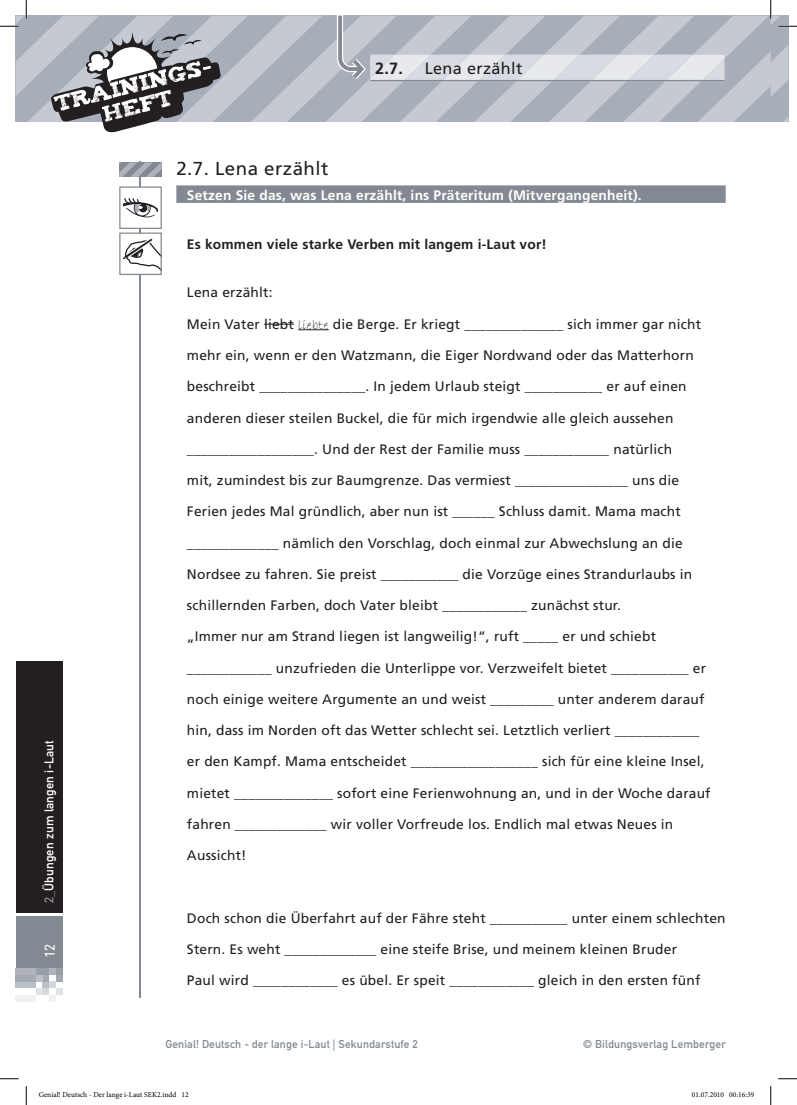
<style>
.page{position:relative;width:797px;height:1105px;background:#fff}
.page>*{position:absolute;margin:0;border:0;box-sizing:border-box;transform-origin:0 0}
.t1{font:18.75px "Frutiger LT Std";letter-spacing:.025em;color:#231f20}
.t2{font:16.25px "Frutiger LT Std";letter-spacing:.02em;color:#231f20}
.t3{font:700 16.25px "Frutiger LT Std";color:#231f20}
.t4{font:13.75px "Frutiger LT Std";letter-spacing:.015em;color:#231f20}
.t5{font:700 13.75px "Frutiger LT Std";letter-spacing:.015em;color:#fff}
.t6{font:700 13.75px "Frutiger LT Std";letter-spacing:.015em;color:#231f20}
.t7{font:300 13.75px "DIN Neuzeit Grotesk";color:#fff}
.t8{font:12.5px "DIN Mittelschrift";letter-spacing:.015em;color:#fff}
.t9{font:11.25px "DIN Mittelschrift";letter-spacing:.015em;color:#838992}
.t10{font:7.5px "Minion Pro";color:#000}
.s1{color:#838992}
.s2{font-family:"Bradley Hand ITC"}
</style>
<div class="page">
<div style="left:16px;top:661px;width:47px;height:252px;background:#231f20"></div>
<div style="left:16px;top:917px;width:47px;height:51px;background:#838992"></div>
<div style="left:42px;top:988px;width:7px;height:7px;background:#d4d7dc"></div>
<div style="left:36px;top:988px;width:6px;height:7px;background:#e1e3e7"></div>
<div style="left:56px;top:988px;width:7px;height:7px;background:#e1e3e7"></div>
<div style="left:42px;top:981px;width:7px;height:7px;background:#bbc0c7"></div>
<div style="left:16px;top:981px;width:20px;height:7px;background:#bbc0c7"></div>
<div style="left:49px;top:981px;width:7px;height:7px;background:#d4d7dc"></div>
<div style="left:42px;top:975px;width:7px;height:6px;background:#a4aab2"></div>
<svg style="left:36px;top:975px;width:6px;height:6px"></svg>
<div style="left:16px;top:975px;width:20px;height:6px;background:#a4aab2"></div>
<div style="left:56px;top:975px;width:7px;height:6px;background:#a4aab2"></div>
<div style="left:42px;top:968px;width:7px;height:7px;background:#999fa8"></div>
<div style="left:36px;top:968px;width:6px;height:7px;background:#999fa8"></div>
<div style="left:16px;top:968px;width:20px;height:7px;background:#afb4bc"></div>
<div style="left:56px;top:968px;width:7px;height:7px;background:#999fa8"></div>
<div style="left:49px;top:968px;width:7px;height:7px;background:#afb4bc"></div>
<div style="left:49px;top:995px;width:7px;height:6px;background:#eff1f3"></div>
<div style="left:16px;top:995px;width:20px;height:6px;background:#eff1f3"></div>
<hr style="left:140px;top:161px;width:1px;height:836px;background:#838992">
<div style="left:176px;top:185px;width:549px;height:18px;background:#838992"></div>
<hr style="left:298px;top:329px;width:31px;height:1px;background:#231f20">
<hr style="left:264px;top:324px;width:30px;height:1px;background:#231f20">
<div style="left:120px;top:187px;width:41px;height:41px;background:#fff"></div>
<svg style="left:122px;top:198px;width:36px;height:20px"></svg>
<div style="left:119px;top:186px;width:43px;height:43px;border:1px solid #838992"></div>
<div style="left:120px;top:233px;width:41px;height:41px;background:#fff"></div>
<svg style="left:123px;top:238px;width:37px;height:32px"></svg>
<div style="left:119px;top:232px;width:43px;height:43px;border:1px solid #838992"></div>
<svg style="left:119px;top:162px;width:43px;height:16px"></svg>
<svg style="left:0;top:1078px;width:19px;height:1px"></svg>
<svg style="left:778px;top:1078px;width:19px;height:1px"></svg>
<svg style="left:25px;top:1086px;width:2px;height:19px"></svg>
<svg style="left:0;top:0;width:797px;height:133px"></svg>
<svg style="left:770px;top:1086px;width:1px;height:19px"></svg>
<p class="t8" style="left:42px;top:903px;width:165px;rotate:-90deg"><span class="s1">2_</span>Übungen zum langen i-Laut</p>
<p class="t7" style="left:42px;top:957px;width:14px;rotate:-90deg">12</p>
<p class="t3" style="left:375px;top:59px;width:29px">2.7.</p>
<p class="t2" style="left:425px;top:59px;width:99px">Lena erzählt</p>
<h1 class="t1" style="left:176px;top:157px;width:154px">2.7. Lena erzählt</h1>
<p class="t5" style="left:187px;top:187px;width:456px">Setzen Sie das, was Lena erzählt, ins Präteritum (Mitvergangenheit).</p>
<p class="t6" style="left:187px;top:236px;width:361px">Es kommen viele starke Verben mit langem i-Laut vor!</p>
<p class="t4" style="left:187px;top:285px;width:87px">Lena erzählt:</p>
<p class="t4" style="left:187px;top:316px;width:515px">Mein Vater liebt <span class="s2">liebte</span> die Berge. Er kriegt ______________ sich immer gar nicht</p>
<p class="t4" style="left:187px;top:347px;width:508px">mehr ein, wenn er den Watzmann, die Eiger Nordwand oder das Matterhorn</p>
<p class="t4" style="left:187px;top:378px;width:501px">beschreibt _______________. In jedem Urlaub steigt ___________ er auf einen</p>
<p class="t4" style="left:187px;top:410px;width:488px">anderen dieser steilen Buckel, die für mich irgendwie alle gleich aussehen</p>
<p class="t4" style="left:187px;top:441px;width:487px">__________________. Und der Rest der Familie muss ____________ natürlich</p>
<p class="t4" style="left:187px;top:472px;width:493px">mit, zumindest bis zur Baumgrenze. Das vermiest ________________ uns die</p>
<p class="t4" style="left:187px;top:503px;width:495px">Ferien jedes Mal gründlich, aber nun ist ______ Schluss damit. Mama macht</p>
<p class="t4" style="left:187px;top:535px;width:497px">_____________ nämlich den Vorschlag, doch einmal zur Abwechslung an die</p>
<p class="t4" style="left:187px;top:566px;width:507px">Nordsee zu fahren. Sie preist ___________ die Vorzüge eines Strandurlaubs in</p>
<p class="t4" style="left:187px;top:597px;width:435px">schillernden Farben, doch Vater bleibt ____________ zunächst stur.</p>
<p class="t4" style="left:187px;top:628px;width:470px">„Immer nur am Strand liegen ist langweilig!“, ruft _____ er und schiebt</p>
<p class="t4" style="left:187px;top:660px;width:520px">____________ unzufrieden die Unterlippe vor. Verzweifelt bietet ___________ er</p>
<p class="t4" style="left:187px;top:691px;width:519px">noch einige weitere Argumente an und weist _________ unter anderem darauf</p>
<p class="t4" style="left:187px;top:722px;width:514px">hin, dass im Norden oft das Wetter schlecht sei. Letztlich verliert ____________</p>
<p class="t4" style="left:187px;top:753px;width:519px">er den Kampf. Mama entscheidet __________________ sich für eine kleine Insel,</p>
<p class="t4" style="left:187px;top:785px;width:525px">mietet ______________ sofort eine Ferienwohnung an, und in der Woche darauf</p>
<p class="t4" style="left:187px;top:816px;width:488px">fahren _____________ wir voller Vorfreude los. Endlich mal etwas Neues in</p>
<p class="t4" style="left:187px;top:847px;width:61px">Aussicht!</p>
<p class="t4" style="left:187px;top:910px;width:540px">Doch schon die Überfahrt auf der Fähre steht ___________ unter einem schlechten</p>
<p class="t4" style="left:187px;top:941px;width:491px">Stern. Es weht _____________ eine steife Brise, und meinem kleinen Bruder</p>
<p class="t4" style="left:187px;top:972px;width:515px">Paul wird ____________ es übel. Er speit ____________ gleich in den ersten fünf</p>
<p class="t9" style="left:165px;top:1038px;width:254px">Genial! Deutsch - der lange i-Laut | Sekundarstufe 2</p>
<p class="t9" style="left:583px;top:1038px;width:144px">© Bildungsverlag Lemberger</p>
<p class="t10" style="left:39px;top:1090px;width:151px">Genial! Deutsch - Der lange i-Laut SEK2.indd 12</p>
<p class="t10" style="left:692px;top:1090px;width:64px">01.07.2010 00:16:39</p>
</div>
